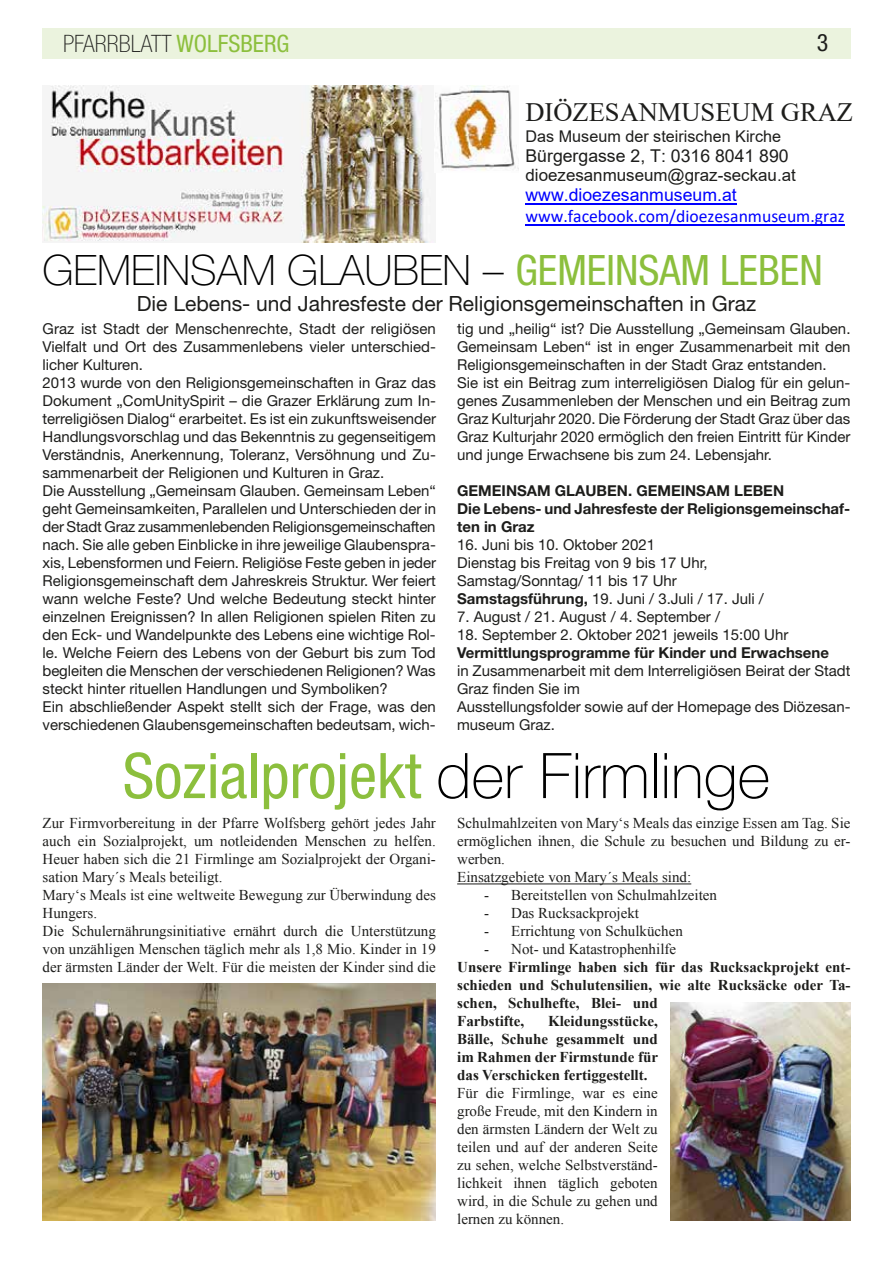
<style>
.page{position:relative;width:893px;height:1263px;background:#fff}
.page>*{position:absolute;margin:0;border:0;box-sizing:border-box;transform-origin:0 0}
.t1{font:condensed 63px "Helvetica Neue";color:#8cbf3d}
.t2{font:100 42px "Helvetica Neue";color:#000}
.t3{font:26.55px "Times New Roman";color:#1d1d1b}
.t4{font:100 condensed 24px "Helvetica Neue";color:#1d1d1b}
.t5{font:condensed 24px "Helvetica Neue";color:#1d1d1b}
.t6{font:21px "Helvetica Neue";color:#1d1d1b}
.t7{font:17.7px "Calibri";color:#00f}
.t8{font:17.7px "Arial";color:#1d1d1b}
.t9{font:17.7px "Arial";color:#00f}
.t10{font:16.95px "Arial";color:#1d1d1b}
.t11{font:16.2px "Arial";color:#1d1d1b}
.t12{font:15px/18px "Helvetica Neue";color:#1d1d1b}
.t13{font:15px/18px "Times New Roman";color:#1d1d1b}
.t14{font:700 15px/18px "Times New Roman";color:#1d1d1b}
.t15{font:700 15px/18px "Helvetica Neue";color:#1d1d1b}
.t16{font:700 13.95px "Arial";color:#1d1d1b}
.s1{font-weight:400;color:#8cbf3d}
.s2{font-weight:400;font-stretch:condensed;color:#8cbf3d}
.s3{font-weight:700}
.s4{font-weight:100;font-stretch:normal;color:#000}
</style>
<div class="page">
<div style="left:43px;top:28px;width:808px;height:30px;background:#ebf3de"></div>
<img style="left:43px;top:85px;width:393px;height:158px">
<img style="left:435px;top:85px;width:83px;height:87px">
<hr style="left:525px;top:203px;width:212px;height:2px;background:#00f">
<hr style="left:525px;top:224px;width:320px;height:1px;background:#00f">
<hr style="left:457px;top:883px;width:234px;height:1px;background:#1d1d1b">
<img style="left:43px;top:984px;width:393px;height:236px">
<img style="left:670px;top:1003px;width:180px;height:217px">
<h3 class="t4" style="left:63px;top:30px;width:228px">PFARRBLATT <span class="s1">WOLFSBERG</span></h3>
<h3 class="t5" style="left:817px;top:29px;width:13px">3</h3>
<h3 class="t3" style="left:525px;top:93px;width:329px">DIÖZESANMUSEUM GRAZ</h3>
<p class="t11" style="left:525px;top:125px;width:257px">Das Museum der steirischen Kirche</p>
<p class="t8" style="left:525px;top:143px;width:265px">Bürgergasse 2, T: 0316 8041 890</p>
<p class="t10" style="left:525px;top:164px;width:272px">dioezesanmuseum@graz-seckau.at</p>
<p class="t9" style="left:525px;top:183px;width:213px">www.dioezesanmuseum.at</p>
<p class="t7" style="left:525px;top:204px;width:321px">www.facebook.com/dioezesanmuseum.graz</p>
<h2 class="t2" style="left:43px;top:247px;width:782px">GEMEINSAM GLAUBEN – <span class="s2">GEMEINSAM LEBEN</span></h2>
<h3 class="t6" style="left:137px;top:291px;width:621px">Die Lebens- und Jahresfeste der Religionsgemeinschaften in Graz</h3>
<p class="t12" style="left:43px;top:319px;width:395px">Graz ist Stadt der Menschenrechte, Stadt der religiösen Vielfalt und Ort des Zusammenlebens vieler unterschied&shy;licher Kulturen.<br>2013 wurde von den Religionsgemeinschaften in Graz das Dokument „ComUnitySpirit – die Grazer Erklärung zum In&shy;terreligiösen Dialog“ erarbeitet. Es ist ein zukunftsweisender Handlungsvorschlag und das Bekenntnis zu gegenseitigem Verständnis, Anerkennung, Toleranz, Versöhnung und Zu&shy;sammenarbeit der Religionen und Kulturen in Graz.<br>Die Ausstellung „Gemeinsam Glauben. Gemeinsam Leben“ geht Gemeinsamkeiten, Parallelen und Unterschieden der in der Stadt Graz zusammenlebenden Religionsgemeinschaften nach. Sie alle geben Einblicke in ihre jeweilige Glaubenspra&shy;xis, Lebensformen und Feiern. Religiöse Feste geben in jeder Religionsgemeinschaft dem Jahreskreis Struktur. Wer feiert wann welche Feste? Und welche Bedeutung steckt hinter einzelnen Ereignissen? In allen Religionen spielen Riten zu den Eck- und Wandelpunkte des Lebens eine wichtige Rol&shy;le. Welche Feiern des Lebens von der Geburt bis zum Tod begleiten die Menschen der verschiedenen Religionen? Was steckt hinter rituellen Handlungen und Symboliken?<br>Ein abschließender Aspekt stellt sich der Frage, was den verschiedenen Glaubensgemeinschaften bedeutsam, wich-</p>
<p class="t12" style="left:457px;top:319px;width:395px">tig und „heilig“ ist? Die Ausstellung „Gemeinsam Glauben.<br>Gemeinsam Leben“ ist in enger Zusammenarbeit mit den Religionsgemeinschaften in der Stadt Graz entstanden.<br>Sie ist ein Beitrag zum interreligiösen Dialog für ein gelun&shy;genes Zusammenleben der Menschen und ein Beitrag zum Graz Kulturjahr 2020. Die Förderung der Stadt Graz über das Graz Kulturjahr 2020 ermöglich den freien Eintritt für Kinder und junge Erwachsene bis zum 24. Lebensjahr.</p>
<p class="t15" style="left:457px;top:481px;width:395px">GEMEINSAM GLAUBEN. GEMEINSAM LEBEN<br>Die Lebens- und Jahresfeste der Religionsgemeinschaf&shy;ten in Graz</p>
<p class="t12" style="left:457px;top:535px;width:308px">16. Juni bis 10. Oktober 2021<br>Dienstag bis Freitag von 9 bis 17 Uhr, Samstag/Sonntag/ 11 bis 17 Uhr <span class="s3">Samstagsführung,</span> 19. Juni / 3.Juli / 17. Juli /</p>
<p class="t12" style="left:457px;top:607px;width:264px">7. August / 21. August / 4. September /</p>
<p class="t12" style="left:457px;top:625px;width:333px">18. September 2. Oktober 2021 jeweils 15:00 Uhr</p>
<p class="t15" style="left:457px;top:643px;width:373px">Vermittlungsprogramme für Kinder und Erwachsene</p>
<p class="t12" style="left:457px;top:661px;width:395px">in Zusammenarbeit mit dem Interreligiösen Beirat der Stadt Graz finden Sie im<br>Ausstellungsfolder sowie auf der Homepage des Diözesan&shy;museum Graz.</p>
<h1 class="t1" style="left:123px;top:739px;width:649px">Sozialprojekt <span class="s4">der Firmlinge</span></h1>
<p class="t13" style="left:43px;top:814px;width:395px">Zur Firmvorbereitung in der Pfarre Wolfsberg gehört jedes Jahr auch ein Sozialprojekt, um notleidenden Menschen zu helfen.<br>Heuer haben sich die 21 Firmlinge am Sozialprojekt der Organi&shy;sation Mary´s Meals beteiligt.<br>Mary‘s Meals ist eine weltweite Bewegung zur Überwindung des Hungers.<br>Die Schulernährungsinitiative ernährt durch die Unterstützung von unzähligen Menschen täglich mehr als 1,8 Mio. Kinder in 19 der ärmsten Länder der Welt. Für die meisten der Kinder sind die</p>
<p class="t13" style="left:457px;top:814px;width:395px">Schulmahlzeiten von Mary‘s Meals das einzige Essen am Tag. Sie ermöglichen ihnen, die Schule zu besuchen und Bildung zu er&shy;werben.<br>Einsatzgebiete von Mary´s Meals sind:</p>
<p class="t16" style="left:421px;top:508px;width:180px">DIÖZESANMUSEUM GRAZ</p>
<p class="t13" style="left:484px;top:886px;width:234px">- Bereitstellen von Schulmahlzeiten</p>
<p class="t13" style="left:484px;top:904px;width:156px">- Das Rucksackprojekt</p>
<p class="t13" style="left:484px;top:922px;width:200px">- Errichtung von Schulküchen</p>
<p class="t13" style="left:484px;top:940px;width:193px">- Not- und Katastrophenhilfe</p>
<p class="t14" style="left:457px;top:958px;width:395px">Unsere Firmlinge haben sich für das Rucksackprojekt ent&shy;schieden und Schulutensilien, wie alte Rucksäcke oder Ta&shy;schen, Schulhefte, Blei- und<br>Farbstifte,</p>
<p class="t14" style="left:457px;top:1012px;width:202px;text-align:justify;text-indent:91px">Kleidungsstücke, Bälle, Schuhe gesammelt und im Rahmen der Firmstunde für das Verschicken fertiggestellt.</p>
<p class="t13" style="left:457px;top:1084px;width:202px;text-align:justify">Für die Firmlinge, war es eine große Freude, mit den Kindern in den ärmsten Ländern der Welt zu teilen und auf der anderen Seite zu sehen, welche Selbstverständ&shy;lichkeit ihnen täglich geboten wird, in die Schule zu gehen und lernen zu können.</p>
</div>
